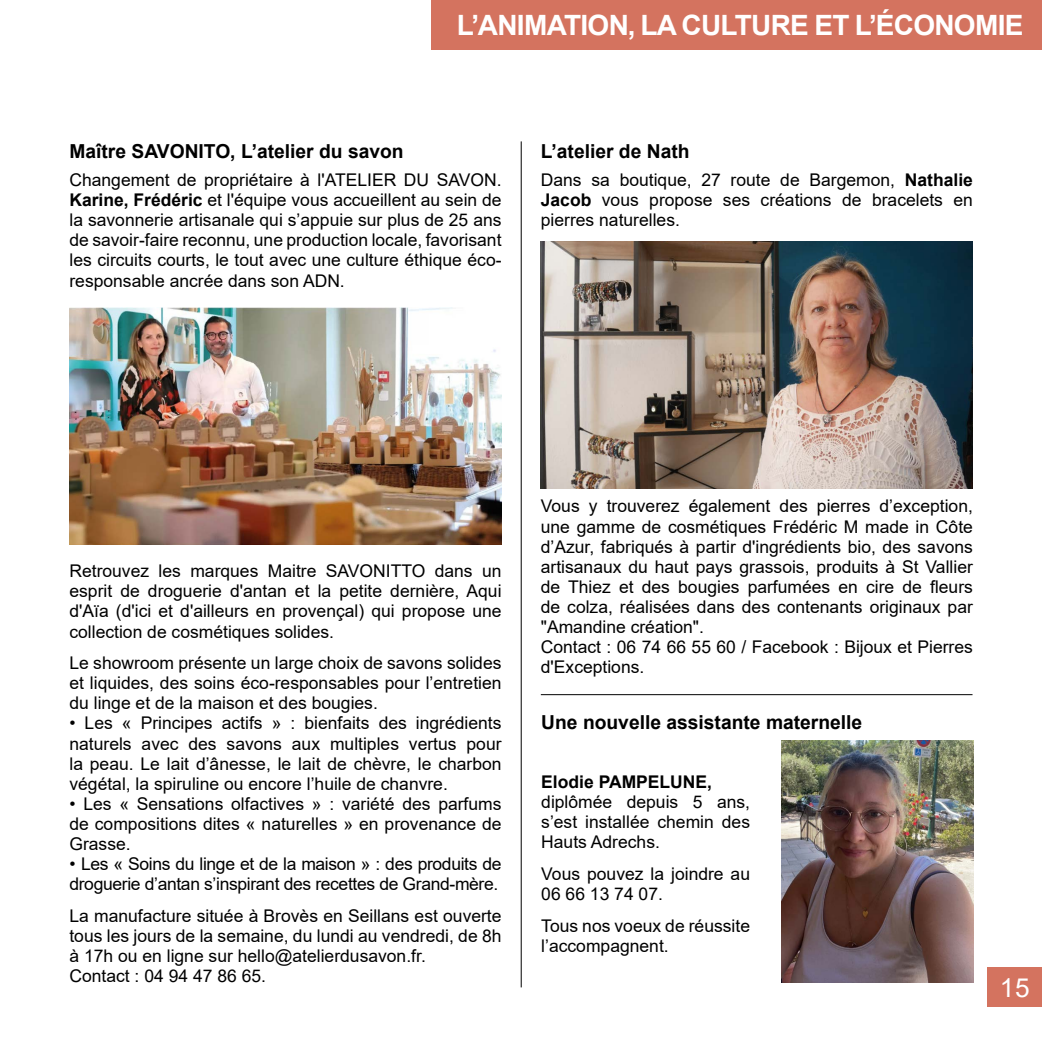
<style>
.page{position:relative;width:1042px;height:1042px;background:#fff}
.page>*{position:absolute;margin:0;border:0;box-sizing:border-box;transform-origin:0 0}
.t1{font:700 28px "Arial";letter-spacing:-.025em;color:#fff}
.t2{font:26.25px "Arial";color:#fff}
.t3{font:700 19.25px "Arial";color:#000}
.t4{font:17.5px/20.1px "Arial";color:#000;text-align:justify}
.t5{font:17.5px/20.1px "Arial";letter-spacing:-.02em;color:#000}
.t6{font:700 17.5px "Arial";color:#000}
.s1{font-weight:700}
</style>
<div class="page">
<div style="left:432px;top:0;width:610px;height:50px;background:#d4735f"></div>
<div style="left:987px;top:967px;width:55px;height:40px;background:#d4735f"></div>
<img style="left:782px;top:741px;width:191px;height:241px">
<hr style="left:521px;top:141px;width:1px;height:846px;background:#000">
<img style="left:69px;top:308px;width:432px;height:237px">
<img style="left:541px;top:241px;width:431px;height:247px">
<hr style="left:541px;top:694px;width:431px;height:1px;background:#000">
<h1 class="t1" style="left:457px;top:6px;width:568px">L’ANIMATION, LA CULTURE ET L’ÉCONOMIE</h1>
<p class="t3" style="left:69px;top:138px;width:336px">Maître SAVONITO, L’atelier du savon</p>
<p class="t4" style="left:69px;top:170px;width:434px">Changement de propriétaire à l'ATELIER DU SAVON.<br><span class="s1">Karine, Frédéric</span> et l'équipe vous accueillent au sein de la savonnerie artisanale qui s’appuie sur plus de 25 ans de savoir-faire reconnu, une production locale, favorisant les circuits courts, le tout avec une culture éthique éco&shy;responsable ancrée dans son ADN.</p>
<p class="t3" style="left:541px;top:138px;width:150px">L’atelier de Nath</p>
<p class="t4" style="left:541px;top:170px;width:434px">Dans sa boutique, 27 route de Bargemon, <span class="s1">Nathalie Jacob</span> vous propose ses créations de bracelets en pierres naturelles.</p>
<p class="t4" style="left:69px;top:561px;width:434px">Retrouvez les marques Maitre SAVONITTO dans un esprit de droguerie d'antan et la petite dernière, Aqui d'Aïa (d'ici et d'ailleurs en provençal) qui propose une collection de cosmétiques solides.</p>
<p class="t4" style="left:69px;top:653px;width:434px">Le showroom présente un large choix de savons solides et liquides, des soins éco-responsables pour l’entretien du linge et de la maison et des bougies.</p>
<p class="t4" style="left:69px;top:713px;width:434px">• Les « Principes actifs » : bienfaits des ingrédients naturels avec des savons aux multiples vertus pour la peau. Le lait d’ânesse, le lait de chèvre, le charbon végétal, la spiruline ou encore l’huile de chanvre.</p>
<p class="t4" style="left:69px;top:793px;width:434px">• Les « Sensations olfactives » : variété des parfums de compositions dites « naturelles » en provenance de Grasse.</p>
<p class="t5" style="left:69px;top:854px;width:433px">• Les « Soins du linge et de la maison » : des produits de droguerie d’antan s’inspirant des recettes de Grand-mère.</p>
<p class="t4" style="left:69px;top:905px;width:434px;text-align:left">La manufacture située à Brovès en Seillans est ouverte tous les jours de la semaine, du lundi au vendredi, de 8h à 17h ou en ligne sur hello@atelierdusavon.fr.<br>Contact : 04 94 47 86 65.</p>
<p class="t4" style="left:541px;top:496px;width:434px;text-align:left">Vous y trouverez également des pierres d’exception, une gamme de cosmétiques Frédéric M made in Côte d’Azur, fabriqués à partir d'ingrédients bio, des savons artisanaux du haut pays grassois, produits à St Vallier de Thiez et des bougies parfumées en cire de fleurs de colza, réalisées dans des contenants originaux par "Amandine création".<br>Contact : 06 74 66 55 60 / Facebook : Bijoux et Pierres d'Exceptions.</p>
<p class="t3" style="left:541px;top:708px;width:322px">Une nouvelle assistante maternelle</p>
<p class="t6" style="left:541px;top:769px;width:172px">Elodie PAMPELUNE,</p>
<p class="t4" style="left:541px;top:792px;width:210px">diplômée depuis 5 ans, s’est installée chemin des Hauts Adrechs.</p>
<p class="t4" style="left:541px;top:863px;width:210px">Vous pouvez la joindre au<br>06 66 13 74 07.</p>
<p class="t4" style="left:541px;top:915px;width:210px">Tous nos voeux de réussite l’accompagnent.</p>
<h2 class="t2" style="left:999px;top:969px;width:31px">15</h2>
</div>
